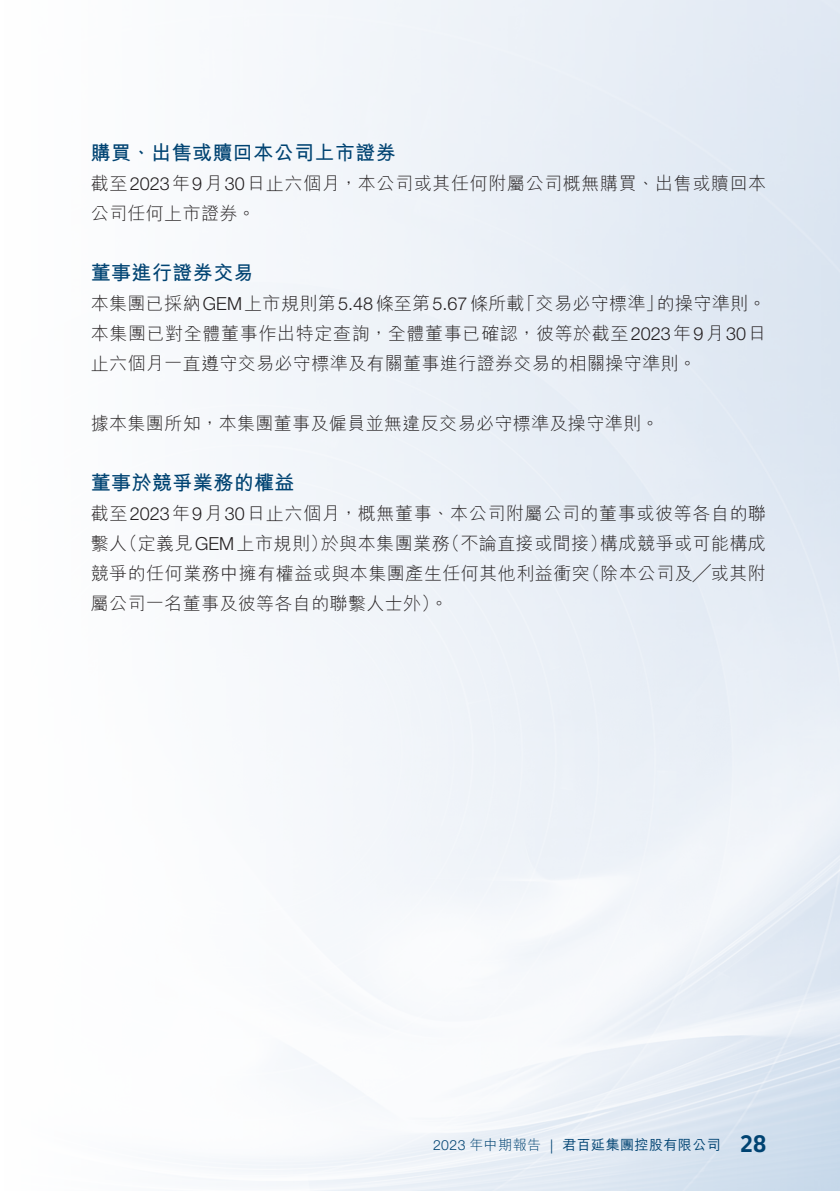
<style>
.page{position:relative;width:840px;height:1191px;background:#fff}
.page>*{position:absolute;margin:0;border:0;box-sizing:border-box;transform-origin:0 0}
.t1{font:700 24px "Battersea";color:#004372}
._01_H1{font:700 20px "M Hei HK";letter-spacing:.02em;color:#004372}
._00_txt{font:300 18px/30px "M Hei HK";letter-spacing:.025em;color:#231f20}
.t2{font:500 14px "M Hei HK";letter-spacing:.03em;color:#004372}
.t3{font:300 14px "M Hei HK";letter-spacing:.03em;color:#004372}
.t4{font:300 14px "Helvetica LT Std";color:#004372}
.s1{font-family:"Helvetica Neue LT Std"}
</style>
<div class="page">
<p class="_01_H1" style="left:91px;top:138px;width:306px">購買、出售或贖回本公司上市證券</p>
<p class="_00_txt" style="left:91px;top:168px;width:676px">截至<span class="s1">2023</span>年<span class="s1">9</span>月<span class="s1">30</span>日止六個月，本公司或其任何附屬公司概無購買、出售或贖回本公司任何上市證券。</p>
<p class="_01_H1" style="left:91px;top:258px;width:164px">董事進行證券交易</p>
<p class="_00_txt" style="left:91px;top:288px;width:676px">本集團已採納<span class="s1">GEM</span>上市規則第<span class="s1">5.48</span>條至第<span class="s1">5.67</span>條所載<br>本集團已對全體董事作出特定查詢，全體董事已確認，彼等於截至<span class="s1">2023</span>年<span class="s1">9</span>月<span class="s1">30</span>日止六個月一直遵守交易必守標準及有關董事進行證券交易的相關操守準則。</p>
<p class="_00_txt" style="left:517px;top:288px;width:147px">「交易必守標準」</p>
<p class="_00_txt" style="left:656px;top:288px;width:111px">的操守準則。</p>
<p class="_00_txt" style="left:91px;top:408px;width:569px">據本集團所知，本集團董事及僱員並無違反交易必守標準及操守準則。</p>
<p class="_01_H1" style="left:91px;top:468px;width:205px">董事於競爭業務的權益</p>
<p class="_00_txt" style="left:91px;top:498px;width:676px;text-align:right">截至<span class="s1">2023</span>年<span class="s1">9</span>月<span class="s1">30</span>日止六個月，概無董事、本公司附屬公司的董事或彼等各自的聯構成競爭或可能構成</p>
<p class="_00_txt" style="left:120px;top:528px;width:210px">（定義見<span class="s1">GEM</span>上市規則）</p>
<p class="_00_txt" style="left:442px;top:528px;width:167px">（不論直接或間接）</p>
<p class="_00_txt" style="left:320px;top:528px;width:130px">於與本集團業務</p>
<p class="_00_txt" style="left:91px;top:528px;width:38px">繫人</p>
<p class="_00_txt" style="left:582px;top:558px;width:185px">（除本公司及╱或其附</p>
<p class="_00_txt" style="left:91px;top:558px;width:500px">競爭的任何業務中擁有權益或與本集團產生任何其他利益衝突屬公司一名董事及彼等各自的聯繫人士外。(</p>
<p class="t3" style="left:433px;top:1137px;width:109px"><span class="s1">2023</span> 年中期報告</p>
<p class="t4" style="left:550px;top:1135px;width:5px">|</p>
<p class="t2" style="left:562px;top:1134px;width:160px">君百延集團控股有限公司</p>
<h1 class="t1" style="left:739px;top:1128px;width:28px">28</h1>
</div>
